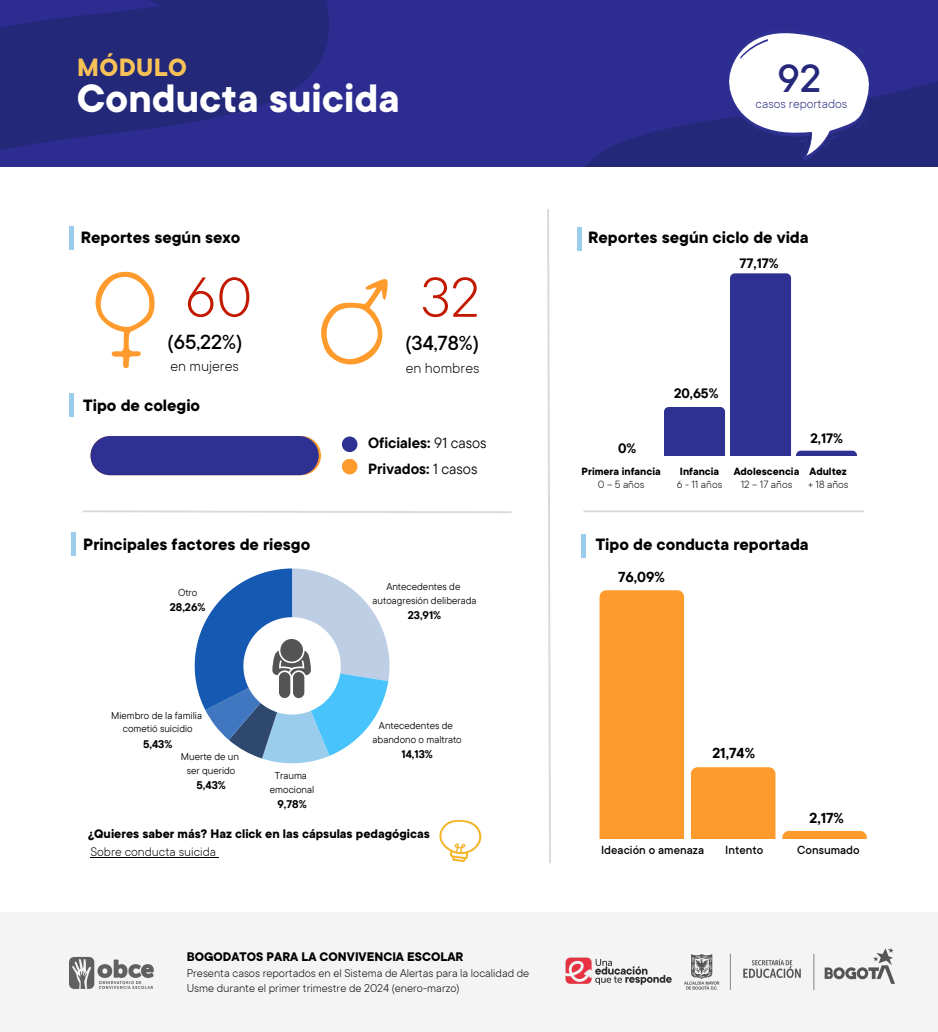
<style>
.page{position:relative;width:938px;height:1032px;background:#fff}
.page>*{position:absolute;margin:0;border:0;box-sizing:border-box;transform-origin:0 0}
.t1{font:300 62.38px "TT Commons";color:#c41901}
.t2{font:700 43.75px "TT Commons";color:#fff}
.t3{font:500 43.75px "TT Commons";color:#25287b}
.t4{font:700 27.62px "TT Commons";letter-spacing:.015em;color:#f8c257}
.t5{font:500 22.56px "TT Commons";color:#000}
.t6{font:700 18.12px "TT Commons";color:#000}
.t7{font:300 16.06px "TT Commons";color:#000}
.t8{font:700 14.75px/25.8px "TT Commons Pro";color:#000}
.t9{font:700 14.38px "TT Commons Pro";color:#000}
.t10{font:700 13.75px "TT Commons";color:#000}
.t11{font:300 13.75px "TT Commons";color:#000}
.t12{font:300 13.75px "TT Commons";color:#25287b}
.t13{font:700 13.56px "TT Commons Pro";color:#000}
.t14{font:500 13.06px "TT Commons";color:#000}
.t15{font:300 12.5px/15px "TT Commons";color:#000}
.t16{font:700 11.62px "TT Commons";color:#000}
.t17{font:300 11.62px "TT Commons";color:#000}
.t18{font:700 11.06px "TT Commons Pro";color:#000}
.t19{font:10px "TT Commons Pro";color:#000}
.t20{font:9.75px "Quicksand";color:#000}
.s1{font-weight:400}
</style>
<div class="page">
<div style="left:90px;top:436px;width:229px;height:39px;background:#2e3191;border-radius:20px"></div>
<svg style="left:664px;top:273px;width:193px;height:182px"></svg>
<div style="left:599px;top:590px;width:85px;height:247px;background:#ff9b2c"></div>
<div style="left:691px;top:767px;width:84px;height:70px;background:#ff9b2c"></div>
<svg style="left:782px;top:830px;width:84px;height:7px"></svg>
<img style="left:0;top:0;width:938px;height:167px">
<svg style="left:727px;top:26px;width:144px;height:135px"></svg>
<div style="left:342px;top:436px;width:15px;height:16px;background:#2e3191;border-radius:50%"></div>
<div style="left:342px;top:458px;width:15px;height:16px;background:#ff9b2c;border-radius:50%"></div>
<svg style="left:321px;top:279px;width:67px;height:86px"></svg>
<svg style="left:95px;top:272px;width:60px;height:96px"></svg>
<div style="left:69px;top:226px;width:5px;height:24px;background:#9acdeb"></div>
<div style="left:69px;top:393px;width:5px;height:23px;background:#9acdeb"></div>
<svg style="left:547px;top:209px;width:4px;height:654px"></svg>
<svg style="left:82px;top:510px;width:430px;height:3px"></svg>
<hr style="left:583px;top:510px;width:281px;height:2px;background:#d9d9d9">
<hr style="left:72px;top:532px;width:4px;height:24px;background:#9acdeb">
<div style="left:577px;top:227px;width:5px;height:23px;background:#9acdeb"></div>
<div style="left:581px;top:534px;width:5px;height:23px;background:#9acdeb"></div>
<hr style="left:90px;top:856px;width:126px;height:1px;background:#000">
<div style="left:0;top:912px;width:937px;height:119px;background:#f4f4f4"></div>
<img style="left:565px;top:957px;width:107px;height:28px">
<img style="left:684px;top:948px;width:210px;height:41px">
<img style="left:69px;top:956px;width:84px;height:33px">
<img style="left:439px;top:819px;width:43px;height:44px">
<svg style="left:195px;top:568px;width:194px;height:196px"></svg>
<p class="t4" style="left:77px;top:54px;width:111px">MÓDULO</p>
<p class="t2" style="left:77px;top:78px;width:324px">Conducta suicida</p>
<p class="t6" style="left:81px;top:228px;width:161px">Reportes según sexo</p>
<p class="t1" style="left:185px;top:267px;width:69px">60</p>
<p class="t1" style="left:420px;top:267px;width:60px">32</p>
<p class="t5" style="left:167px;top:331px;width:76px">(65,22%)</p>
<p class="t5" style="left:405px;top:332px;width:75px">(34,78%)</p>
<p class="t7" style="left:170px;top:358px;width:70px">en mujeres</p>
<p class="t7" style="left:405px;top:360px;width:75px">en hombres</p>
<p class="t6" style="left:83px;top:396px;width:118px">Tipo de colegio</p>
<p class="t6" style="left:83px;top:535px;width:228px">Principales factores de riesgo</p>
<p class="t19" style="left:178px;top:585px;width:21px">Otro</p>
<p class="t18" style="left:170px;top:600px;width:37px">28,26%</p>
<p class="t19" style="left:111px;top:708px;width:92px">Miembro de la familia</p>
<h4 class="t19" style="left:123px;top:722px;width:71px">cometió suicidio</h4>
<h6 class="t18" style="left:143px;top:736px;width:31px">5,43%</h6>
<h6 class="t19" style="left:181px;top:749px;width:60px">Muerte de un</h6>
<h6 class="t19" style="left:187px;top:763px;width:50px">ser querido</h6>
<p class="t18" style="left:196px;top:778px;width:31px">5,43%</p>
<h6 class="t19" style="left:275px;top:768px;width:34px">Trauma</h6>
<h6 class="t19" style="left:270px;top:782px;width:46px">emocional</h6>
<h6 class="t18" style="left:277px;top:796px;width:31px">9,78%</h6>
<p class="t8" style="left:368px;top:429px;width:120px">Oficiales: <span class="s1">91 casos<br></span>Privados: <span class="s1">1 casos</span></p>
<h6 class="t19" style="left:386px;top:579px;width:76px">Antecedentes de</h6>
<p class="t19" style="left:372px;top:593px;width:105px">autoagresión deliberada</p>
<p class="t18" style="left:408px;top:608px;width:35px">23,91%</p>
<p class="t19" style="left:379px;top:719px;width:76px">Antecedentes de</p>
<p class="t19" style="left:372px;top:732px;width:91px">abandono o maltrato</p>
<p class="t18" style="left:401px;top:747px;width:33px">14,13%</p>
<h6 class="t10" style="left:88px;top:826px;width:343px">¿Quieres saber más? Haz click en las cápsulas pedagógicas</h6>
<p class="t11" style="left:90px;top:844px;width:127px">Sobre conducta suicida</p>
<h4 class="t10" style="left:187px;top:950px;width:278px">BOGODATOS PARA LA CONVIVENCIA ESCOLAR</h4>
<h6 class="t15" style="left:187px;top:965px;width:344px">Presenta casos reportados en el Sistema de Alertas para la localidad de<br>Usme durante el primer trimestre de 2024 (enero-marzo)</h6>
<p class="t3" style="left:777px;top:57px;width:45px">92</p>
<p class="t12" style="left:755px;top:98px;width:93px">casos reportados</p>
<p class="t6" style="left:588px;top:228px;width:222px">Reportes según ciclo de vida</p>
<h4 class="t13" style="left:739px;top:254px;width:41px">77,17%</h4>
<h2 class="t13" style="left:618px;top:439px;width:20px">0%</h2>
<p class="t16" style="left:581px;top:466px;width:81px">Primera infancia</p>
<p class="t17" style="left:598px;top:479px;width:48px">0–5años</p>
<h1 class="t13" style="left:674px;top:384px;width:46px">20,65%</h1>
<h3 class="t16" style="left:680px;top:466px;width:41px">Infancia</h3>
<h5 class="t17" style="left:676px;top:478px;width:47px">6 - 11 años</h5>
<h4 class="t16" style="left:733px;top:466px;width:67px">Adolescencia</h4>
<h5 class="t17" style="left:740px;top:479px;width:53px">12 – 17 años</h5>
<p class="t13" style="left:810px;top:430px;width:34px">2,17%</p>
<h4 class="t16" style="left:809px;top:466px;width:39px">Adultez</h4>
<p class="t17" style="left:808px;top:479px;width:42px">+ 18 años</p>
<p class="t6" style="left:595px;top:535px;width:214px">Tipo de conducta reportada</p>
<p class="t9" style="left:618px;top:568px;width:48px">76,09%</p>
<p class="t9" style="left:712px;top:743px;width:44px">21,74%</p>
<p class="t9" style="left:809px;top:808px;width:36px">2,17%</p>
<p class="t20" style="left:595px;top:840px;width:93px">Ideación o amenaza</p>
<p class="t20" style="left:717px;top:840px;width:33px">Intento</p>
<p class="t20" style="left:797px;top:840px;width:56px">Consumado</p>
<p class="t14" style="left:601px;top:843px;width:104px">Ideación o amenaza</p>
<h3 class="t14" style="left:725px;top:843px;width:40px">Intento</h3>
<h5 class="t14" style="left:797px;top:843px;width:64px">Consumado</h5>
</div>
